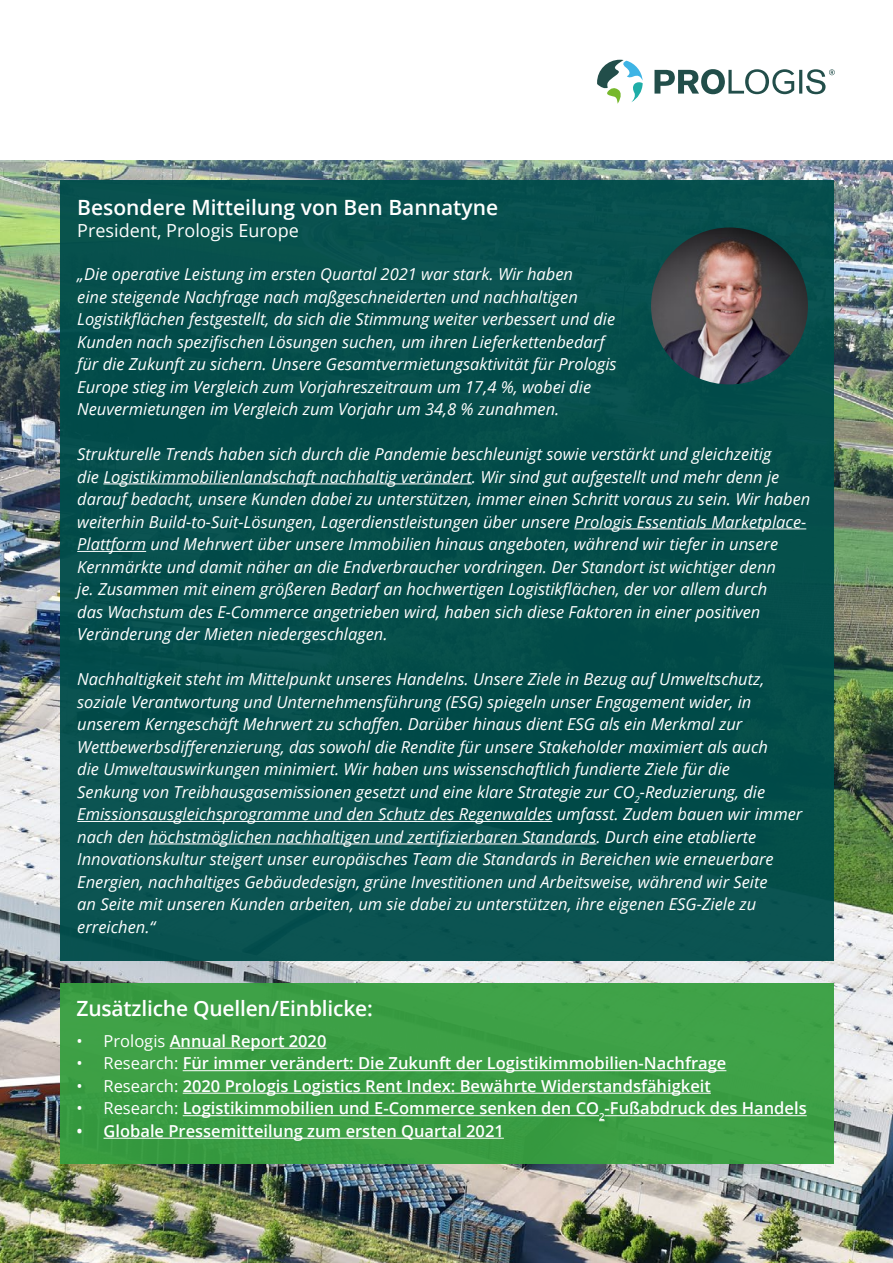
<style>
.page{position:relative;width:893px;height:1263px;background:#fff}
.page>*{position:absolute;margin:0;border:0;box-sizing:border-box;transform-origin:0 0}
.t1{font:600 21px "Open Sans";color:#fff}
.t2{font:18px "Open Sans";color:#fff}
.t3{font:italic 16.5px/22.5px "Open Sans";color:#fff}
.t4{font:600 16.5px "Open Sans";color:#fff}
.s1{font-weight:400}
</style>
<div class="page">
<img style="left:0;top:160px;width:893px;height:1103px">
<div style="left:60px;top:983px;width:773px;height:180px;background:#379f40"></div>
<hr style="left:170px;top:1048px;width:156px;height:1px;background:#fff">
<hr style="left:183px;top:1070px;width:543px;height:1px;background:#fff">
<hr style="left:183px;top:1093px;width:528px;height:1px;background:#fff">
<hr style="left:183px;top:1115px;width:416px;height:1px;background:#fff">
<hr style="left:605px;top:1115px;width:202px;height:1px;background:#fff">
<hr style="left:104px;top:1138px;width:400px;height:1px;background:#fff">
<svg style="left:597px;top:60px;width:46px;height:44px"></svg>
<svg style="left:654px;top:69px;width:181px;height:25px"></svg>
<div style="left:60px;top:181px;width:773px;height:780px;background:#004c4a"></div>
<hr style="left:103px;top:483px;width:369px;height:1px;background:#fff">
<hr style="left:574px;top:528px;width:232px;height:1px;background:#fff">
<hr style="left:77px;top:551px;width:69px;height:1px;background:#fff">
<hr style="left:77px;top:821px;width:475px;height:1px;background:#fff">
<hr style="left:149px;top:843px;width:447px;height:1px;background:#fff">
<img style="left:651px;top:227px;width:157px;height:157px;border-radius:78px">
<p class="t1" style="left:77px;top:193px;width:422px">Besondere Mitteilung von Ben Bannatyne</p>
<p class="t2" style="left:77px;top:219px;width:223px">President, Prologis Europe</p>
<p class="t3" style="left:77px;top:262px;width:541px">„Die operative Leistung im ersten Quartal 2021 war stark. Wir haben<br>eine steigende Nachfrage nach maßgeschneiderten und nachhaltigen Logistikflächen festgestellt, da sich die Stimmung weiter verbessert und die Kunden nach spezifischen Lösungen suchen, um ihren Lieferkettenbedarf für die Zukunft zu sichern. Unsere Gesamtvermietungsaktivität für Prologis Europe stieg im Vergleich zum Vorjahreszeitraum um 17,4 %, wobei die Neuvermietungen im Vergleich zum Vorjahr um 34,8 % zunahmen.</p>
<p class="t3" style="left:77px;top:442px;width:735px">Strukturelle Trends haben sich durch die Pandemie beschleunigt sowie verstärkt und gleichzeitig<br>die Logistikimmobilienlandschaft nachhaltig verändert. Wir sind gut aufgestellt und mehr denn je darauf bedacht, unsere Kunden dabei zu unterstützen, immer einen Schritt voraus zu sein. Wir haben weiterhin Build-to-Suit-Lösungen, Lagerdienstleistungen über unsere Prologis Essentials Marketplace-Plattform und Mehrwert über unsere Immobilien hinaus angeboten, während wir tiefer in unsere Kernmärkte und damit näher an die Endverbraucher vordringen. Der Standort ist wichtiger denn<br>je. Zusammen mit einem größeren Bedarf an hochwertigen Logistikflächen, der vor allem durch<br>das Wachstum des E-Commerce angetrieben wird, haben sich diese Faktoren in einer positiven Veränderung der Mieten niedergeschlagen.</p>
<p class="t3" style="left:77px;top:668px;width:727px">Nachhaltigkeit steht im Mittelpunkt unseres Handelns. Unsere Ziele in Bezug auf Umweltschutz, soziale Verantwortung und Unternehmensführung (ESG) spiegeln unser Engagement wider, in unserem Kerngeschäft Mehrwert zu schaffen. Darüber hinaus dient ESG als ein Merkmal zur Wettbewerbsdifferenzierung, das sowohl die Rendite für unsere Stakeholder maximiert als auch<br>die Umweltauswirkungen minimiert. Wir haben uns wissenschaftlich fundierte Ziele für die<br>Senkung von Treibhausgasemissionen gesetzt und eine klare Strategie zur CO<sub>2</sub>-Reduzierung, die Emissionsausgleichsprogramme und den Schutz des Regenwaldes umfasst. Zudem bauen wir immer nach den höchstmöglichen nachhaltigen und zertifizierbaren Standards. Durch eine etablierte Innovationskultur steigert unser europäisches Team die Standards in Bereichen wie erneuerbare Energien, nachhaltiges Gebäudedesign, grüne Investitionen und Arbeitsweise, während wir Seite<br>an Seite mit unseren Kunden arbeiten, um sie dabei zu unterstützen, ihre eigenen ESG-Ziele zu erreichen.“</p>
<p class="t1" style="left:77px;top:994px;width:298px">Zusätzliche Quellen/Einblicke:</p>
<p class="t4" style="left:77px;top:1030px;width:251px"><span class="s1">• Prologis</span> Annual Report 2020</p>
<p class="t4" style="left:77px;top:1052px;width:651px"><span class="s1">• Research:</span> Für immer verändert: Die Zukunft der Logistikimmobilien-Nachfrage</p>
<p class="t4" style="left:77px;top:1075px;width:636px"><span class="s1">• Research:</span> 2020 Prologis Logistics Rent Index: Bewährte Widerstandsfähigkeit</p>
<p class="t4" style="left:77px;top:1097px;width:732px"><span class="s1">• Research:</span> Logistikimmobilien und E-Commerce senken den CO<sub>2</sub>-Fußabdruck des Handels</p>
<p class="t4" style="left:77px;top:1120px;width:429px">• Globale Pressemitteilung zum ersten Quartal 2021</p>
</div>
